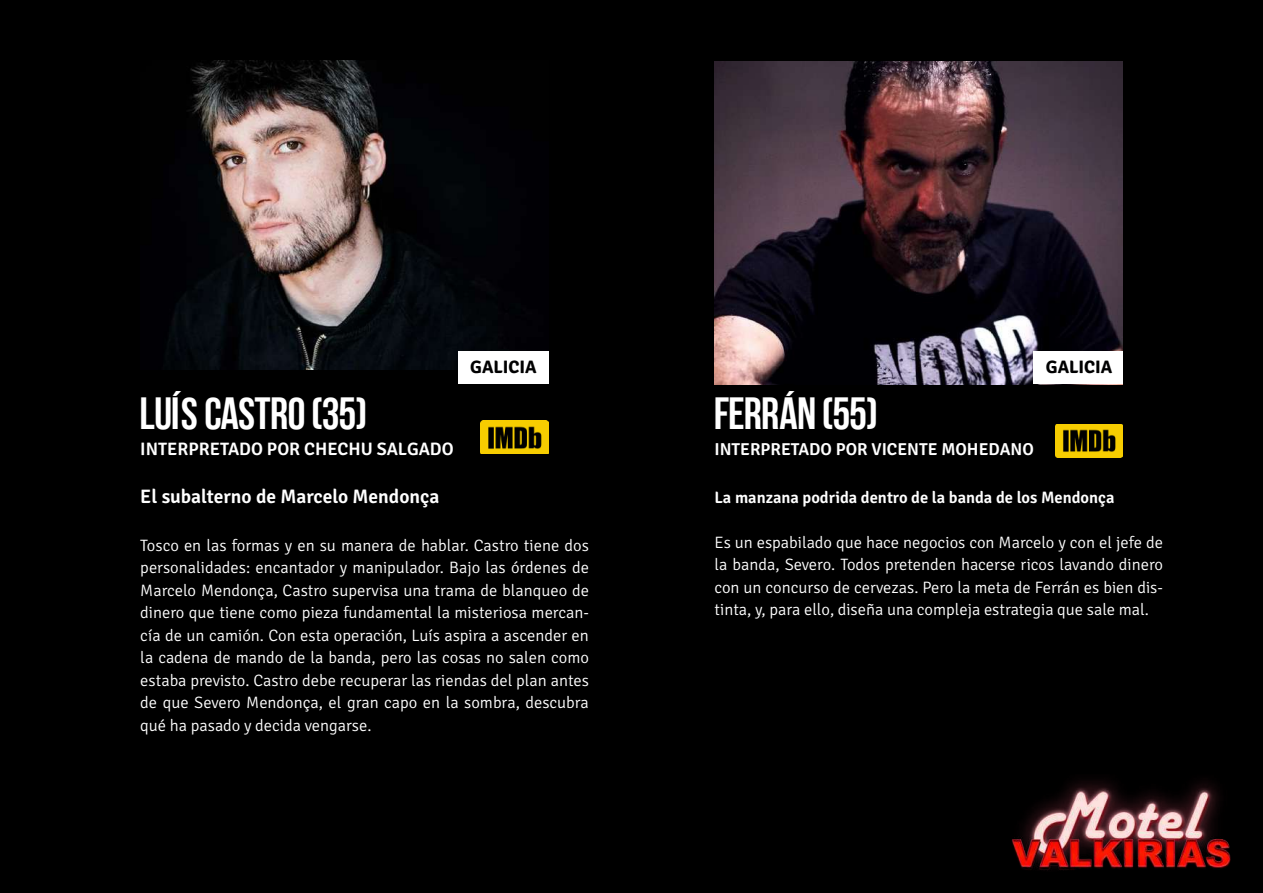
<style>
.page{position:relative;width:1263px;height:893px;background:#000}
.page>*{position:absolute;margin:0;border:0;box-sizing:border-box;transform-origin:0 0}
.t1{font:45px "AA Bebas Neue";color:#fff}
.t2{font:600 19.5px "Signika";color:#fff}
.t3{font:600 18px "Signika";color:#fff}
.t4{font:700 18px "Signika";color:#000001}
.t5{font:600 17.25px "Signika";color:#fff}
.t6{font:300 16.5px/22.5px "Signika";color:#fff;text-align:justify}
.t7{font:600 16.5px "Signika";color:#fff}
</style>
<div class="page">
<img style="left:714px;top:61px;width:409px;height:323px">
<img style="left:165px;top:61px;width:342px;height:309px">
<div style="left:458px;top:351px;width:91px;height:33px;background:#fff"></div>
<div style="left:1033px;top:351px;width:90px;height:33px;background:#fff"></div>
<img style="left:481px;top:421px;width:68px;height:33px">
<img style="left:1055px;top:424px;width:68px;height:33px">
<img style="left:1012px;top:780px;width:218px;height:91px">
<p class="t4" style="left:470px;top:356px;width:68px">GALICIA</p>
<p class="t4" style="left:1046px;top:356px;width:68px">GALICIA</p>
<h1 class="t1" style="left:140px;top:389px;width:228px">LUÍS CASTRO (35)</h1>
<p class="t3" style="left:140px;top:438px;width:315px">INTERPRETADO POR CHECHU SALGADO</p>
<p class="t2" style="left:140px;top:485px;width:300px">El subalterno de Marcelo Mendonça</p>
<p class="t6" style="left:140px;top:534px;width:450px">Tosco en las formas y en su manera de hablar. Castro tiene dos personalidades: encantador y manipulador. Bajo las órdenes de Marcelo Mendonça, Castro supervisa una trama de blanqueo de dinero que tiene como pieza fundamental la misteriosa mercan&shy;cía de un camión. Con esta operación, Luís aspira a ascender en la cadena de mando de la banda, pero las cosas no salen como estaba previsto. Castro debe recuperar las riendas del plan antes de que Severo Mendonça, el gran capo en la sombra, descubra qué ha pasado y decida vengarse.</p>
<h1 class="t1" style="left:714px;top:389px;width:164px">FERRÁN (55)</h1>
<p class="t5" style="left:714px;top:439px;width:321px">INTERPRETADO POR VICENTE MOHEDANO</p>
<p class="t7" style="left:714px;top:487px;width:401px">La manzana podrida dentro de la banda de los Mendonça</p>
<p class="t6" style="left:714px;top:531px;width:450px">Es un espabilado que hace negocios con Marcelo y con el jefe de la banda, Severo. Todos pretenden hacerse ricos lavando dinero con un concurso de cervezas. Pero la meta de Ferrán es bien dis&shy;tinta, y, para ello, diseña una compleja estrategia que sale mal.</p>
</div>
